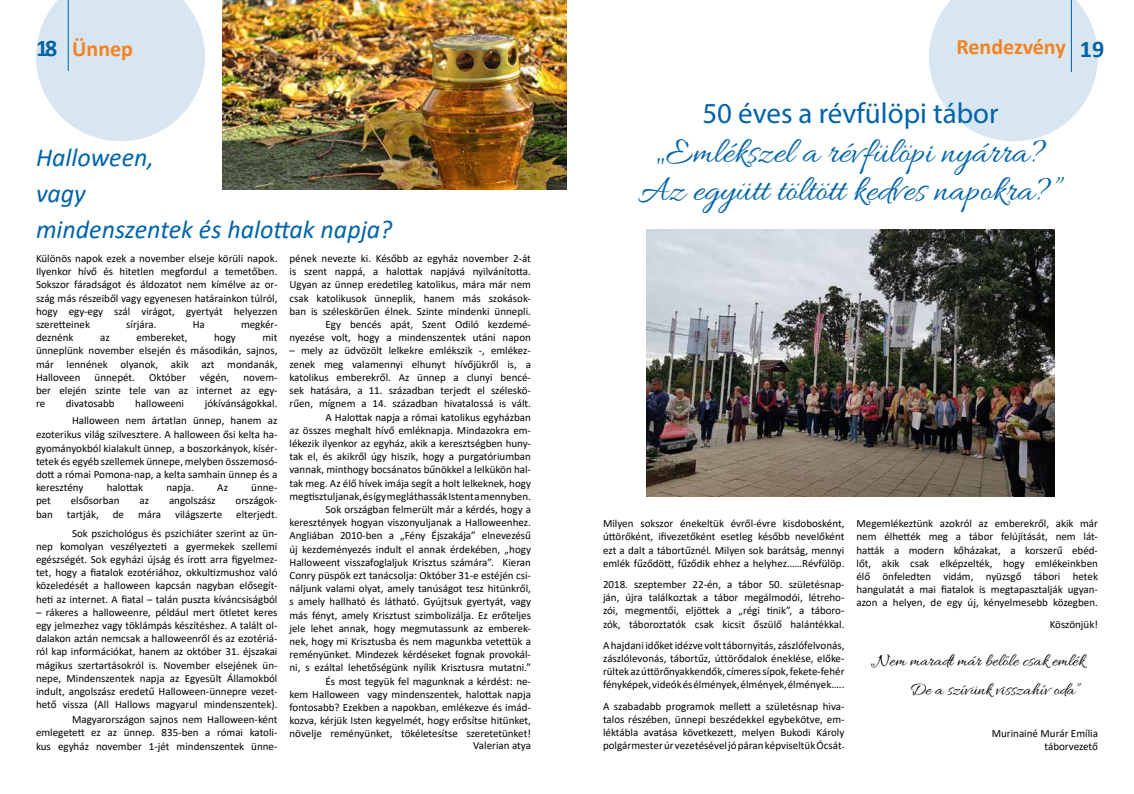
<style>
.page{position:relative;width:1134px;height:794px;background:#fff}
.page>*{position:absolute;margin:0;border:0;box-sizing:border-box;transform-origin:0 0}
.t1{font:37px/38px "Allura";color:#0063a9;text-align:center}
.t2{font:29px "Myriad Pro";color:#0063a9}
.t3{font:italic 26px/36px "Calibri";color:#0063a9}
.t4{font:700 24px "Calibri";color:#0063a9}
.t5{font:700 22px "Calibri";color:#f58220}
.t6{font:18px/29.6px "Allura";color:#000;text-align:right}
.t7{font:11px/13.2px "Calibri";color:#000;text-align:justify}
</style>
<div class="page">
<svg style="left:929px;top:0;width:169px;height:141px"></svg>
<svg style="left:36px;top:0;width:169px;height:141px"></svg>
<img style="left:646px;top:230px;width:408px;height:266px">
<img style="left:223px;top:0;width:344px;height:190px">
<h3 class="t5" style="left:72px;top:33px;width:62px">Ünnep</h3>
<h3 class="t5" style="left:956px;top:31px;width:111px">Rendezvény</h3>
<h3 class="t4" style="left:36px;top:31px;width:23px">18</h3>
<h3 class="t4" style="left:1080px;top:32px;width:26px">19</h3>
<h3 class="t3" style="left:36px;top:138px;width:358px">Halloween,<br>vagy<br>mindenszentek és halottak napja?</h3>
<p class="t7" style="left:36px;top:251px;width:243px">Különös napok ezek a november elseje körüli napok.<br>Ilyenkor hívő és hitetlen megfordul a temetőben.<br>Sokszor fáradságot és áldozatot nem kímélve az or&shy;szág más részeiből vagy egyenesen határainkon túlról, hogy egy-egy szál virágot, gyertyát helyezzen szeretteinek</p>
<p class="t7" style="left:126px;top:317px;width:32px">sírjára.</p>
<p class="t7" style="left:193px;top:317px;width:14px">Ha</p>
<p class="t7" style="left:241px;top:317px;width:38px">megkér-</p>
<p class="t7" style="left:36px;top:331px;width:39px">deznénk</p>
<p class="t7" style="left:100px;top:331px;width:11px">az</p>
<p class="t7" style="left:136px;top:331px;width:53px">embereket,</p>
<p class="t7" style="left:214px;top:331px;width:23px">hogy</p>
<p class="t7" style="left:36px;top:331px;width:243px;text-indent:226px">mit ünneplünk november elsején és másodikán, sajnos, már lennének olyanok, akik azt mondanák, Halloveen</p>
<p class="t7" style="left:95px;top:370px;width:42px">ünnepét.</p>
<p class="t7" style="left:149px;top:370px;width:38px">Október</p>
<p class="t7" style="left:200px;top:370px;width:31px">végén,</p>
<p class="t7" style="left:36px;top:370px;width:243px;text-indent:207px">novem&shy;ber elején szinte tele van az internet az egy&shy;re</p>
<p class="t7" style="left:72px;top:395px;width:207px;line-height:17px;text-align:right">jókívánságokkal.<br>Halloween nem ártatlan ünnep, hanem az</p>
<p class="t7" style="left:36px;top:428px;width:243px">ezoterikus világ szilvesztere. A halloween ősi kelta ha&shy;gyományokból kialakult ünnep, a boszorkányok, kísér&shy;tetek és egyéb szellemek ünnepe, melyben összemosó&shy;dott a római Pomona-nap, a kelta samhain ünnep és a keresztény</p>
<p class="t7" style="left:66px;top:397px;width:50px">divatosabb</p>
<p class="t7" style="left:135px;top:397px;width:50px">halloweeni</p>
<p class="t7" style="left:107px;top:480px;width:38px">halottak</p>
<p class="t7" style="left:166px;top:480px;width:29px">napja.</p>
<p class="t7" style="left:217px;top:480px;width:12px">Az</p>
<p class="t7" style="left:251px;top:480px;width:28px">ünne-</p>
<p class="t7" style="left:36px;top:494px;width:16px">pet</p>
<p class="t7" style="left:71px;top:494px;width:50px">elsősorban</p>
<p class="t7" style="left:139px;top:494px;width:11px">az</p>
<p class="t7" style="left:169px;top:494px;width:48px">angolszász</p>
<p class="t7" style="left:236px;top:494px;width:43px">országok-</p>
<p class="t7" style="left:36px;top:507px;width:18px">ban</p>
<p class="t7" style="left:67px;top:507px;width:33px">tartják,</p>
<p class="t7" style="left:113px;top:507px;width:13px">de</p>
<p class="t7" style="left:138px;top:507px;width:24px">mára</p>
<p class="t7" style="left:175px;top:507px;width:49px">világszerte</p>
<p class="t7" style="left:72px;top:504px;width:207px;line-height:19px;text-align:right">elterjedt.<br>Sok pszichológus és pszichiáter szerint az ün-</p>
<p class="t7" style="left:36px;top:539px;width:243px">nep komolyan veszélyezteti a gyermekek szellemi egészségét. Sok egyházi újság és írott arra figyelmez&shy;tet, hogy a fiatalok ezotériához, okkultizmushoz való közeledését a halloween kapcsán nagyban elősegít&shy;heti az internet. A fiatal – talán puszta kíváncsiságból</p>
<p class="t7" style="left:36px;top:605px;width:243px">– rákeres a halloweenre, például mert ötletet keres egy jelmezhez vagy töklámpás készítéshez. A talált ol&shy;dalakon aztán nemcsak a halloweenről és az ezotériá&shy;ról kap információkat, hanem az október 31. éjszakai mágikus szertartásokról is. November elsejének ün&shy;nepe, Mindenszentek napja az Egyesült Államokból indult, angolszász eredetű Halloween-ünnepre vezet&shy;hető vissza (All Hallows magyarul mindenszentek).</p>
<p class="t7" style="left:36px;top:712px;width:243px;text-indent:36px">Magyarországon sajnos nem Halloween-ként emlegetett ez az ünnep. 835-ben a római katoli&shy;kus egyház november 1-jét mindenszentek ünne-</p>
<p class="t7" style="left:289px;top:251px;width:243px;text-align:right">pének nevezte ki. Később az egyház november 2-át is szent nappá, a halottak napjává nyilvánította.<br>Ugyan az ünnep eredetileg katolikus, mára már nem csak katolikusok ünneplik, hanem más szokások&shy;ban is széleskörűen élnek. Szinte mindenki ünnepli.<br>Egy bencés apát, Szent Odiló kezdemé&shy;nyezése volt, hogy a mindenszentek utáni napon</p>
<p class="t7" style="left:289px;top:344px;width:243px;text-align:right">– mely az üdvözölt lelkekre emlékszik -, emlékez&shy;zenek meg valamennyi elhunyt hívőjükről is, a katolikus emberekről. Az ünnep a clunyi bencé&shy;sek hatására, a 11. században terjedt el széleskö&shy;rűen, mígnem a 14. században hivatalossá is vált.<br>A Halottak napja a római katolikus egyházban<br>az összes meghalt hívő emléknapja. Mindazokra em&shy;lékezik ilyenkor az egyház, akik a keresztségben huny&shy;tak el, és akikről úgy hiszik, hogy a purgatóriumban vannak, minthogy bocsánatos bűnökkel a lelkükön hal&shy;tak meg. Az élő hívek imája segít a holt lelkeknek, hogy megtisztuljanak, és így megláthassák Istent a mennyben.<br>Sok országban felmerült már a kérdés, hogy a keresztények hogyan viszonyuljanak a Halloweenhez.<br>Angliában 2010-ben a „Fény Éjszakája” elnevezésű új kezdeményezés indult el annak érdekében, „hogy Halloweent visszafoglaljuk Krisztus számára”. Kieran Conry püspök ezt tanácsolja: Október 31-e estéjén csi&shy;náljunk valami olyat, amely tanúságot tesz hitünkről, s amely hallható és látható. Gyújtsuk gyertyát, vagy más fényt, amely Krisztust szimbolizálja. Ez erőteljes jele lehet annak, hogy megmutassunk az emberek&shy;nek, hogy mi Krisztusba és nem magunkba vetettük a reményünket. Mindezek kérdéseket fognak provokál&shy;ni, s ezáltal lehetőségünk nyílik Krisztusra mutatni.” És most tegyük fel magunknak a kérdést: ne-<br>kem Halloween vagy mindenszentek, halottak napja fontosabb? Ezekben a napokban, emlékezve és imád&shy;kozva, kérjük Isten kegyelmét, hogy erősítse hitünket, növelje reményünket, tökéletesítse szeretetünket!</p>
<p class="t7" style="left:473px;top:739px;width:59px">Valerian atya</p>
<h2 class="t2" style="left:702px;top:95px;width:298px">50 éves a révfülöpi tábor</h2>
<h1 class="t1" style="left:638px;top:135px;width:426px">„Emlékszel a révfülöpi nyárra?<br>Az együtt töltött kedves napokra?”</h1>
<p class="t7" style="left:603px;top:516px;width:243px">Milyen sokszor énekeltük évről-évre kisdobosként, úttörőként, ifivezetőként esetleg később nevelőként ezt a dalt a tábortűznél. Milyen sok barátság, mennyi emlék fűződött, fűződik ehhez a helyhez……Révfülöp.</p>
<p class="t7" style="left:603px;top:577px;width:243px">2018. szeptember 22-én, a tábor 50. születésnap&shy;ján, újra találkoztak a tábor megálmodói, létreho&shy;zói, megmentői, eljöttek a „régi tinik”, a táboro&shy;zók, táboroztatók csak kicsit őszülő halántékkal.</p>
<p class="t7" style="left:603px;top:638px;width:243px">A hajdani időket idézve volt tábornyitás, zászlófelvonás, zászlólevonás, tábortűz, úttörődalok éneklése, előke&shy;rültek az úttörőnyakkendők, címeres sípok, fekete-fehér fényképek, videók és élmények, élmények, élmények…..</p>
<p class="t7" style="left:603px;top:699px;width:243px">A szabadabb programok mellett a születésnap hiva&shy;talos részében, ünnepi beszédekkel egybekötve, em&shy;léktábla avatása következett, melyen Bukodi Károly polgármester úr vezetésével jó páran képviseltük Ócsát.</p>
<p class="t7" style="left:856px;top:516px;width:243px">Megemlékeztünk azokról az emberekről, akik már nem élhették meg a tábor felújítását, nem lát&shy;hatták a modern kőházakat, a korszerű ebéd&shy;lőt, akik csak elképzelték, hogy emlékeinkben élő önfeledten vidám, nyüzsgő tábori hetek hangulatát a mai fiatalok is megtapasztalják ugyan&shy;azon a helyen, de egy új, kényelmesebb közegben.</p>
<p class="t7" style="left:1050px;top:617px;width:50px">Köszönjük!</p>
<h3 class="t6" style="left:870px;top:646px;width:216px">„Nem maradt már belőle csak emlék<br>De a szívünk visszahív oda”</h3>
<p class="t7" style="left:992px;top:726px;width:108px;text-align:right">Murinainé Murár Emília táborvezető</p>
</div>
